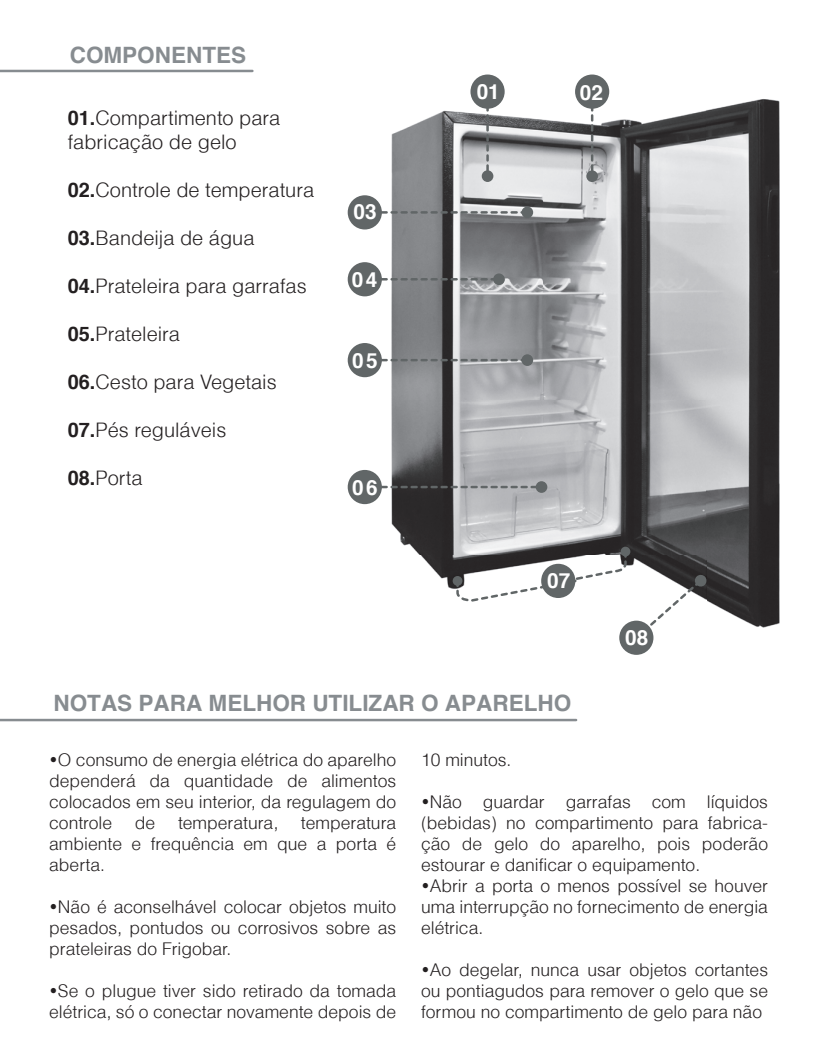
<style>
.page{position:relative;width:815px;height:1064px;background:#fff}
.page>*{position:absolute;margin:0;border:0;box-sizing:border-box;transform-origin:0 0}
.t1{font:700 22.5px "Helvetica";color:#878c90}
.t2{font:700 20.75px "Helvetica";color:#fff}
.t3{font:300 20px/24px "Helvetica";color:#231f20}
.t4{font:300 17.5px/21px "Helvetica";color:#231f20;text-align:justify}
.s1{font-weight:700}
</style>
<div class="page">
<img style="left:381px;top:91px;width:399px;height:537px">
<hr style="left:0;top:70px;width:252px;height:2px;background:#878c90">
<svg style="left:486px;top:109px;width:3px;height:61px"></svg>
<div style="left:482px;top:170px;width:11px;height:12px;background:#616667;border-radius:50%"></div>
<svg style="left:382px;top:211px;width:139px;height:2px"></svg>
<div style="left:521px;top:206px;width:12px;height:12px;background:#616667;border-radius:50%"></div>
<svg style="left:382px;top:278px;width:111px;height:2px"></svg>
<div style="left:493px;top:273px;width:12px;height:12px;background:#616667;border-radius:50%"></div>
<svg style="left:382px;top:359px;width:139px;height:2px"></svg>
<div style="left:521px;top:354px;width:12px;height:12px;background:#616667;border-radius:50%"></div>
<svg style="left:591px;top:109px;width:2px;height:61px"></svg>
<div style="left:586px;top:170px;width:12px;height:12px;background:#616667;border-radius:50%"></div>
<div style="left:470px;top:74px;width:35px;height:35px;background:#616667;border-radius:50%"></div>
<div style="left:575px;top:74px;width:34px;height:35px;background:#616667;border-radius:50%"></div>
<div style="left:348px;top:262px;width:34px;height:34px;background:#616667;border-radius:50%"></div>
<div style="left:348px;top:343px;width:34px;height:34px;background:#616667;border-radius:50%"></div>
<div style="left:348px;top:195px;width:34px;height:34px;background:#616667;border-radius:50%"></div>
<svg style="left:382px;top:485px;width:154px;height:3px"></svg>
<div style="left:536px;top:481px;width:11px;height:11px;background:#616667;border-radius:50%"></div>
<div style="left:348px;top:469px;width:34px;height:35px;background:#616667;border-radius:50%"></div>
<div style="left:621px;top:546px;width:9px;height:10px;background:#616667;border-radius:50%"></div>
<svg style="left:455px;top:549px;width:252px;height:92px"></svg>
<div style="left:453px;top:575px;width:9px;height:10px;background:#616667;border-radius:50%"></div>
<div style="left:541px;top:563px;width:34px;height:34px;background:#616667;border-radius:50%"></div>
<div style="left:619px;top:620px;width:34px;height:34px;background:#616667;border-radius:50%"></div>
<hr style="left:0;top:718px;width:576px;height:3px;background:#878c90">
<p class="t1" style="left:70px;top:41px;width:178px">COMPONENTES</p>
<p class="t3" style="left:68px;top:105px;width:214px"><span class="s1">01.</span>Compartimento para fabricação de gelo</p>
<p class="t3" style="left:68px;top:177px;width:248px"><span class="s1">02.</span>Controle de temperatura</p>
<p class="t3" style="left:68px;top:225px;width:188px"><span class="s1">03.</span>Bandeija de água</p>
<p class="t3" style="left:68px;top:273px;width:240px"><span class="s1">04.</span>Prateleira para garrafas</p>
<p class="t3" style="left:68px;top:321px;width:114px"><span class="s1">05.</span>Prateleira</p>
<p class="t3" style="left:68px;top:369px;width:210px"><span class="s1">06.</span>Cesto para Vegetais</p>
<p class="t3" style="left:68px;top:417px;width:160px"><span class="s1">07.</span>Pés reguláveis</p>
<p class="t3" style="left:68px;top:465px;width:76px"><span class="s1">08.</span>Porta</p>
<p class="t2" style="left:354px;top:199px;width:25px">03</p>
<p class="t2" style="left:352px;top:266px;width:27px">04</p>
<p class="t2" style="left:352px;top:347px;width:27px">05</p>
<p class="t2" style="left:352px;top:474px;width:27px">06</p>
<p class="t2" style="left:477px;top:79px;width:25px">01</p>
<p class="t2" style="left:580px;top:79px;width:25px">02</p>
<p class="t2" style="left:547px;top:567px;width:25px">07</p>
<p class="t1" style="left:54px;top:688px;width:519px">NOTAS PARA MELHOR UTILIZAR O APARELHO</p>
<p class="t2" style="left:625px;top:624px;width:25px">08</p>
<p class="t4" style="left:49px;top:748px;width:349px">•O consumo de energia elétrica do aparelho dependerá da quantidade de alimentos colocados em seu interior, da regulagem do controle</p>
<p class="t4" style="left:135px;top:811px;width:22px">de</p>
<p class="t4" style="left:178px;top:811px;width:102px">temperatura,</p>
<p class="t4" style="left:49px;top:811px;width:349px;text-indent:252px">temperatura ambiente e frequência em que a porta é aberta.</p>
<p class="t4" style="left:49px;top:895px;width:348px">•Não é aconselhável colocar objetos muito pesados, pontudos ou corrosivos sobre as prateleiras do Frigobar.</p>
<p class="t4" style="left:49px;top:979px;width:348px">•Se o plugue tiver sido retirado da tomada elétrica, só o conectar novamente depois de</p>
<p class="t4" style="left:421px;top:748px;width:92px">10 minutos.</p>
<p class="t4" style="left:421px;top:790px;width:349px">•Não guardar garrafas com líquidos (bebidas) no compartimento para fabrica&shy;ção de gelo do aparelho, pois poderão estourar e danificar o equipamento.</p>
<p class="t4" style="left:421px;top:874px;width:349px">•Abrir a porta o menos possível se houver uma interrupção no fornecimento de energia elétrica.</p>
<p class="t4" style="left:421px;top:958px;width:349px">•Ao degelar, nunca usar objetos cortantes ou pontiagudos para remover o gelo que se formou no compartimento de gelo para não</p>
</div>
